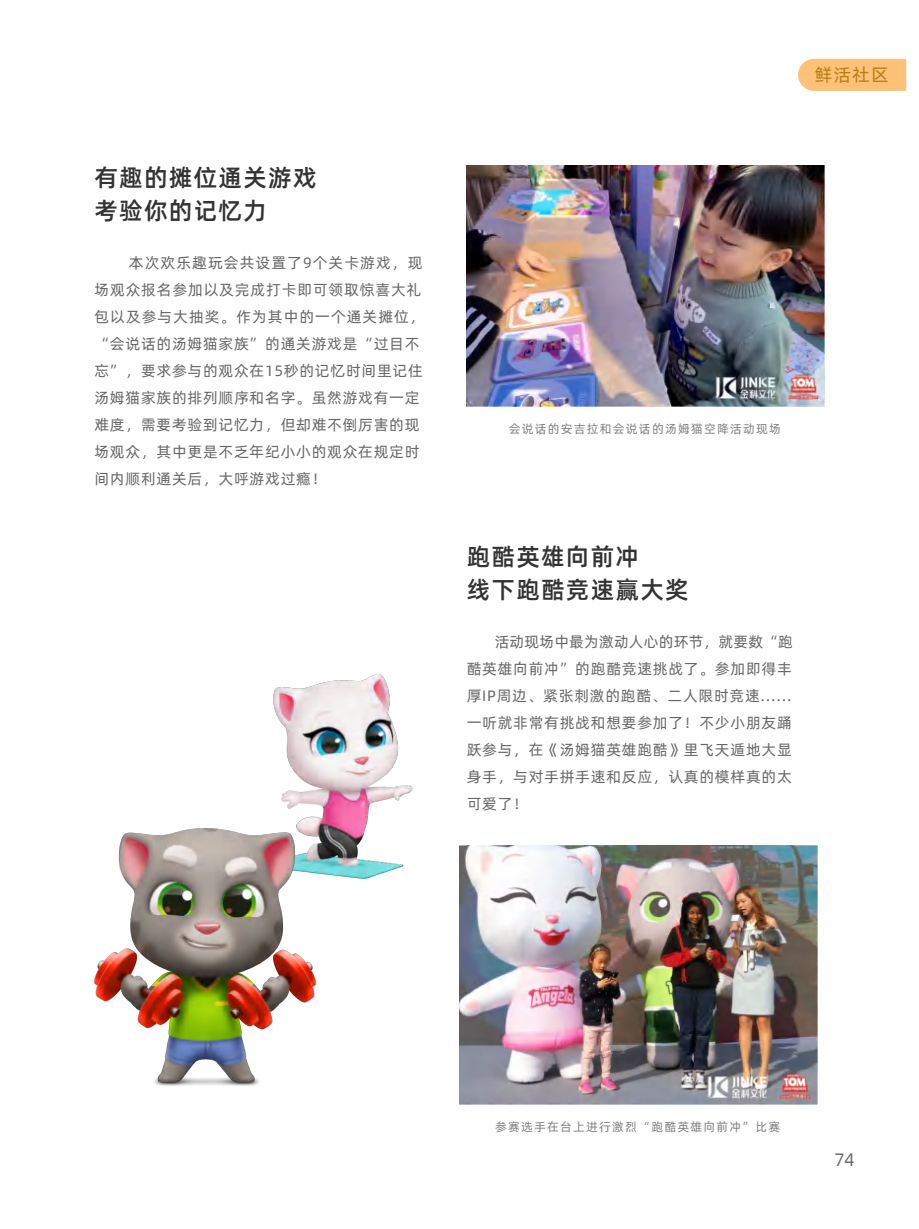
<style>
.page{position:relative;width:919px;height:1229px;background:#fff}
.page>*{position:absolute;margin:0;border:0;box-sizing:border-box;transform-origin:0 0}
.t1{font:24px/33px "Alibaba Pu Hui Ti M";letter-spacing:.05em;color:#333}
.t2{font:18px "Alibaba Pu Hui Ti R";color:#b68017}
.t3{font:18px "Alibaba Pu Hui Ti R";color:#666}
.t4{font:15px/27px "Alibaba Pu Hui Ti R";letter-spacing:.05em;color:#666}
.t5{font:12px "Alibaba Pu Hui Ti R";letter-spacing:.1em;color:#808080}
</style>
<div class="page">
<div style="left:798px;top:59px;width:108px;height:32px;background:#ffc077"></div>
<img style="left:466px;top:165px;width:358px;height:241px">
<img style="left:459px;top:845px;width:358px;height:260px">
<img style="left:273px;top:675px;width:139px;height:203px">
<img style="left:94px;top:828px;width:221px;height:258px">
<h1 class="t1" style="left:94px;top:159px;width:224px">有趣的摊位通关游戏考验你的记忆力</h1>
<p class="t4" style="left:94px;top:248px;width:332px;text-indent:34px">本次欢乐趣玩会共设置了9个关卡游戏，现场观众报名参加以及完成打卡即可领取惊喜大礼包以及参与大抽奖。作为其中的一个通关摊位，“会说话的汤姆猫家族”的通关游戏是“过目不忘”，要求参与的观众在15秒的记忆时间里记住汤姆猫家族的排列顺序和名字。虽然游戏有一定难度，需要考验到记忆力，但却难不倒厉害的现场观众，其中更是不乏年纪小小的观众在规定时间内顺利通关后，大呼游戏过瘾！</p>
<p class="t2" style="left:814px;top:62px;width:75px">鲜活社区</p>
<p class="t5" style="left:509px;top:419px;width:273px">会说话的安吉拉和会说话的汤姆猫空降活动现场</p>
<h1 class="t1" style="left:466px;top:538px;width:224px">跑酷英雄向前冲<br>线下跑酷竞速赢大奖</h1>
<p class="t4" style="left:466px;top:627px;width:328px;text-align:justify;text-indent:28px">活动现场中最为激动人心的环节，就要数“跑酷英雄向前冲”的跑酷竞速挑战了。参加即得丰厚IP周边、紧张刺激的跑酷、二人限时竞速......一听就非常有挑战和想要参加了！不少小朋友踊跃参与，在《汤姆猫英雄跑酷》里飞天遁地大显身手，与对手拼手速和反应，认真的模样真的太可爱了！</p>
<p class="t5" style="left:495px;top:1118px;width:286px">参赛选手在台上进行激烈“跑酷英雄向前冲”比赛</p>
<p class="t3" style="left:834px;top:1146px;width:22px">74</p>
</div>
